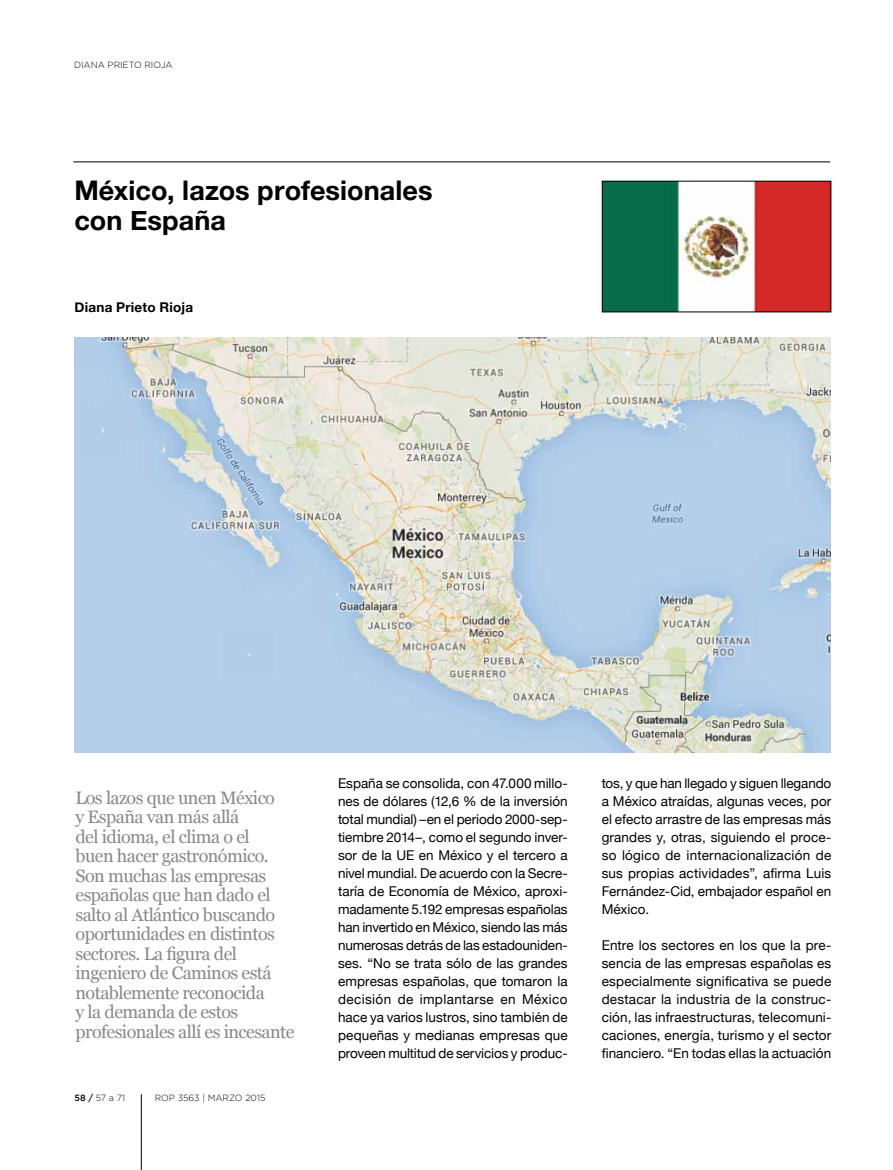
<style>
.page{position:relative;width:893px;height:1170px;background:#fff}
.page>*{position:absolute;margin:0;border:0;box-sizing:border-box;transform-origin:0 0}
.t1{font:700 27px/30px "Helvetica Neue";letter-spacing:.005em;color:#000}
.t2{font:18px/19.5px "Georgia";letter-spacing:-.03em;color:#87888a}
.t3{font:13.5px/18px "Helvetica Neue";letter-spacing:.005em;color:#000;text-align:justify}
.t4{font:700 13.5px "Helvetica Neue";letter-spacing:.015em;color:#000}
.t5{font:300 9px "Gotham";color:#000}
.s1{font-weight:500}
</style>
<div class="page">
<hr style="left:141px;top:1094px;width:1px;height:75px;background:#000">
<hr style="left:73px;top:162px;width:757px;height:1px;background:#000">
<img style="left:604px;top:183px;width:225px;height:127px">
<div style="left:602px;top:181px;width:229px;height:131px;border:1px solid #000"></div>
<img style="left:74px;top:338px;width:756px;height:414px">
<p class="t5" style="left:74px;top:59px;width:100px">DIANA PRI ETO RI OJA</p>
<h1 class="t1" style="left:74px;top:174px;width:360px">México, lazos profesionales con España</h1>
<p class="t4" style="left:74px;top:299px;width:120px">Diana Prieto Rioja</p>
<p class="t2" style="left:76px;top:787px;width:221px">Los lazos que unen México<br>y España van más allá<br>del idioma, el clima o el<br>buen hacer gastronómico.<br>Son muchas las empresas españolas que han dado el salto al Atlántico buscando oportunidades en distintos sectores. La figura del ingeniero de Caminos está notablemente reconocida<br>y la demanda de estos profesionales allí es incesante</p>
<p class="t5" style="left:74px;top:1092px;width:52px"><span class="s1">58 /</span> 57 a 71</p>
<p class="t5" style="left:155px;top:1092px;width:112px">ROP 3563 | MARZO 2015</p>
<p class="t3" style="left:338px;top:774px;width:231px">España se consolida, con 47.000 millo&shy;nes de dólares (12,6 % de la inversión total mundial) –en el periodo 2000-sep&shy;tiembre 2014–, como el segundo inver&shy;sor de la UE en México y el tercero a nivel mundial. De acuerdo con la Secre&shy;taría de Economía de México, aproxi&shy;madamente 5.192 empresas españolas han invertido en México, siendo las más numerosas detrás de las estadouniden&shy;ses. “No se trata sólo de las grandes empresas españolas, que tomaron la decisión de implantarse en México hace ya varios lustros, sino también de pequeñas y medianas empresas que proveen multitud de servicios y produc-</p>
<p class="t3" style="left:602px;top:774px;width:231px">tos, y que han llegado y siguen llegando a México atraídas, algunas veces, por el efecto arrastre de las empresas más grandes y, otras, siguiendo el proce&shy;so lógico de internacionalización de sus propias actividades”, afirma Luis Fernández-Cid, embajador español en México.</p>
<p class="t3" style="left:602px;top:935px;width:231px">Entre los sectores en los que la pre&shy;sencia de las empresas españolas es especialmente significativa se puede destacar la industria de la construc&shy;ción, las infraestructuras, telecomuni&shy;caciones, energía, turismo y el sector financiero. “En todas ellas la actuación</p>
</div>
